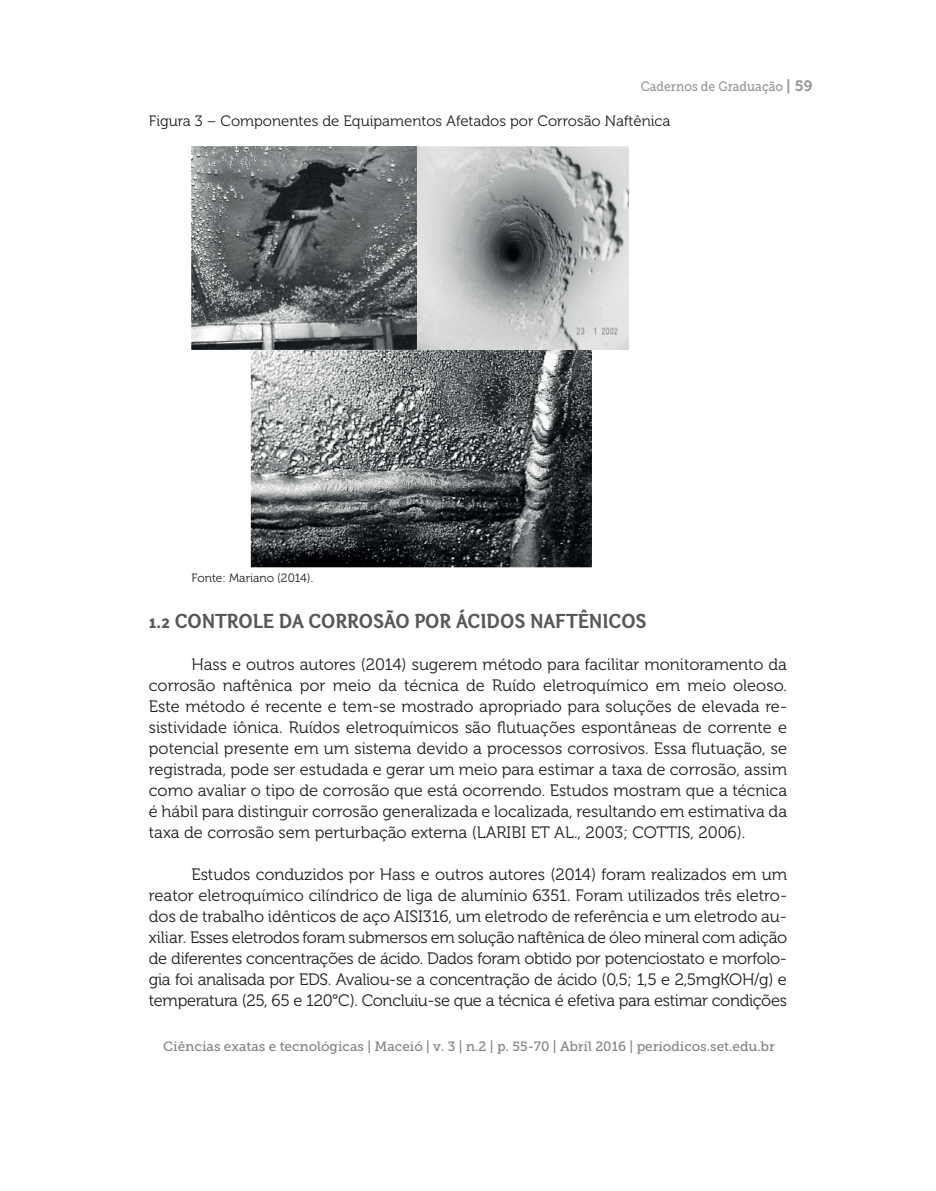
<style>
.page{position:relative;width:936px;height:1191px;background:#fff}
.page>*{position:absolute;margin:0;border:0;box-sizing:border-box;transform-origin:0 0}
.t1{font:21px "Otari Bold Limited";color:#57585a}
.t2{font:16.5px/21px "Museo 300";letter-spacing:-.02em;color:#231f20;text-align:justify}
.t3{font:15px "Museo 300";color:#231f20}
.t4{font:13.5px "Museo Slab 500";color:#808285}
.t5{font:13.5px "Museo Slab 500";color:#939598;scale:.9 1}
.t6{font:12px "Museo 300";color:#231f20}
.s1{font-family:"Museo 700";font-size:15px}
</style>
<div class="page">
<img style="left:191px;top:146px;width:438px;height:421px">
<p class="t5" style="left:640px;top:79px;width:192px">Cadernos de Graduação <span class="s1">| 59</span></p>
<p class="t3" style="left:149px;top:113px;width:523px">Figura 3 – Componentes de Equipamentos Afetados por Corrosão Naftênica</p>
<p class="t6" style="left:191px;top:571px;width:123px">Fonte: Mariano (2014).</p>
<p class="t1" style="left:149px;top:608px;width:499px">1.2 CONTROLE DA CORROSÃO POR ÁCIDOS NAFTÊNICOS</p>
<p class="t2" style="left:149px;top:654px;width:639px;text-indent:43px">Hass e outros autores (2014) sugerem método para facilitar monitoramento da corrosão naftênica por meio da técnica de Ruído eletroquímico em meio oleoso.<br>Este método é recente e tem-se mostrado apropriado para soluções de elevada re&shy;sistividade iônica. Ruídos eletroquímicos são flutuações espontâneas de corrente e potencial presente em um sistema devido a processos corrosivos. Essa flutuação, se registrada, pode ser estudada e gerar um meio para estimar a taxa de corrosão, assim como avaliar o tipo de corrosão que está ocorrendo. Estudos mostram que a técnica é hábil para distinguir corrosão generalizada e localizada, resultando em estimativa da taxa de corrosão sem perturbação externa (LARIBI ET AL., 2003; COTTIS, 2006).</p>
<p class="t2" style="left:149px;top:864px;width:639px;text-indent:43px">Estudos conduzidos por Hass e outros autores (2014) foram realizados em um reator eletroquímico cilíndrico de liga de alumínio 6351. Foram utilizados três eletro&shy;dos de trabalho idênticos de aço AISI316, um eletrodo de referência e um eletrodo au&shy;xiliar. Esses eletrodos foram submersos em solução naftênica de óleo mineral com adição de diferentes concentrações de ácido. Dados foram obtido por potenciostato e morfolo&shy;gia foi analisada por EDS. Avaliou-se a concentração de ácido (0,5; 1,5 e 2,5mgKOH/g) e temperatura (25, 65 e 120°C). Concluiu-se que a técnica é efetiva para estimar condições</p>
<p class="t4" style="left:163px;top:1039px;width:613px">Ciências exatas e tecnológicas | Maceió | v. 3 | n.2 | p. 55-70 | Abril 2016 | periodicos.set.edu.br</p>
</div>
